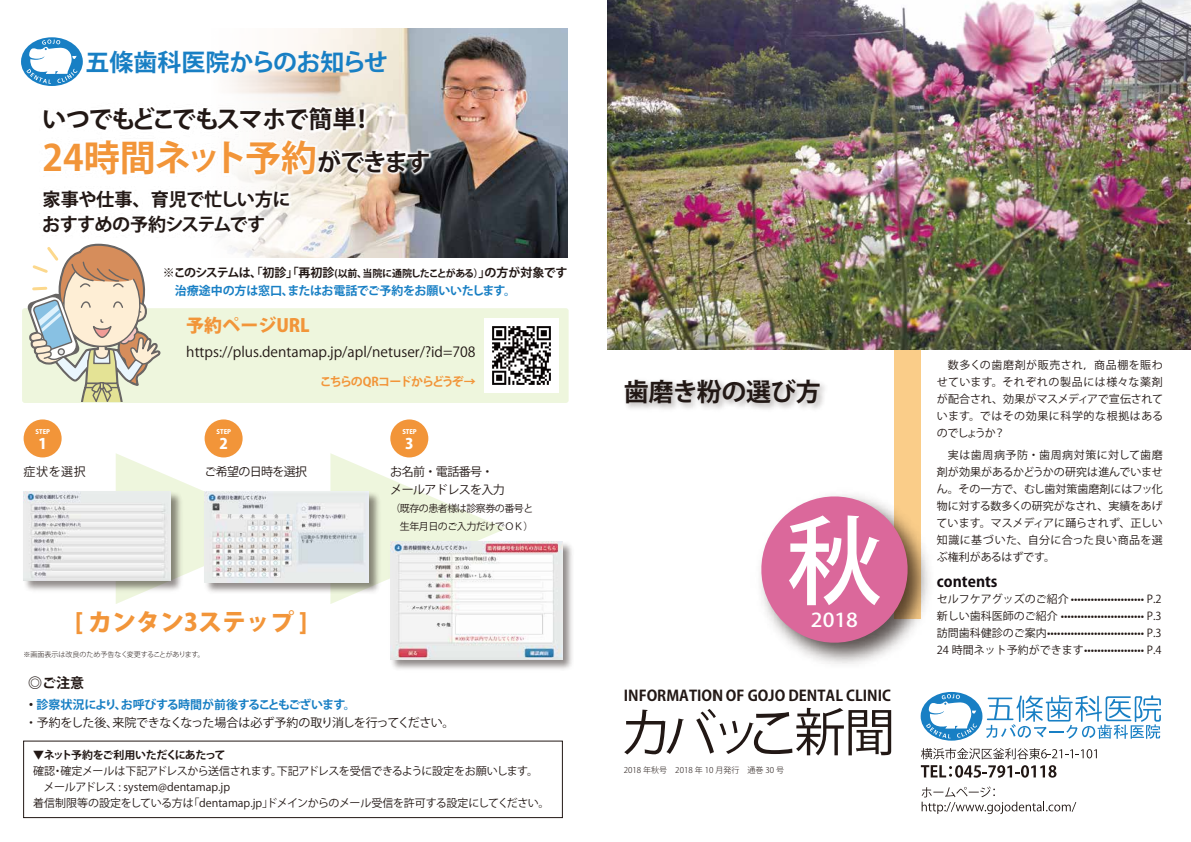
<style>
.page{position:relative;width:1191px;height:842px;background:#fff}
.page>*{position:absolute;margin:0;border:0;box-sizing:border-box;transform-origin:0 0}
.t1{font:500 96px "Koz Go Pro";color:#fff}
.t2{font:700 36px "Koz Go Pro";letter-spacing:-.015em;color:#f29539}
.t3{font:700 25px "Koz Go Pro";letter-spacing:-.015em;color:#221815}
.t4{font:700 24.1px "Koz Go Pro";letter-spacing:-.06em;color:#221815}
.t5{font:700 24px "Koz Go Pro";color:#187fc4}
.t6{font:800 24px "Koz Go Pro";color:#f29539}
.t7{font:500 19px "Koz Go Pro";color:#fff;scale:1.1 1}
.t8{font:700 18.1px/25px "Koz Go Pro";letter-spacing:-.03em;color:#221815}
.t9{font:800 18px "Koz Go Pro";color:#f29539}
.t10{font:700 15px "Koz Go Pro";color:#120b0f}
.t11{font:700 14.8px "Koz Go Pro";color:#221815}
.t12{font:800 14.6px "Koz Go Pro";color:#fff}
.t13{font:14px "Koz Go Pro";color:#221815}
.t14{font:700 14px "Koz Go Pro";color:#221815}
.t15{font:700 12px/18px "Koz Go Pro";letter-spacing:-.02em;color:#187fc4}
.t16{font:12px/18px "Koz Go Pro";letter-spacing:-.03em;color:#221815}
.t17{font:12px/18px "Koz Go Pr 6 N";letter-spacing:-.05em;color:#221815}
.t18{font:700 12px "Koz Go Pro";letter-spacing:-.09em;color:#f29539}
.t19{font:11px/17px "Koz Go Pro";color:#221815;text-align:justify}
.t20{font:11px/16px "Koz Go Pro";letter-spacing:-.02em;color:#221815}
.t21{font:700 11px "Koz Go Pro";letter-spacing:-.07em;color:#221815}
.t22{font:10px/18px "Koz Go Pr 6 N";letter-spacing:-.05em;color:#221815}
.t23{font:300 8px "Koz Go Pro";color:#221815}
.t24{font:300 7px "Koz Go Pro";color:#221815}
.t25{font:800 6.3px "Koz Go Pro";color:#fff}
.s1{font-size:24.1px;color:#221815}
.s2{color:#221815}
.s3{font-size:10px;color:#221815}
.s4{font-weight:700}
.s5{font-weight:700;color:#187fc4}
</style>
<div class="page">
<div style="left:894px;top:334px;width:27px;height:284px;background:#facd89"></div>
<svg style="left:624px;top:709px;width:267px;height:46px"></svg>
<svg style="left:921px;top:695px;width:240px;height:46px"></svg>
<svg style="left:921px;top:748px;width:175px;height:11px"></svg>
<svg style="left:921px;top:765px;width:135px;height:13px"></svg>
<svg style="left:921px;top:786px;width:155px;height:28px"></svg>
<img style="left:626px;top:380px;width:199px;height:29px">
<img style="left:607px;top:0;width:584px;height:350px">
<img style="left:715px;top:532px;width:271px;height:190px">
<svg style="left:754px;top:495px;width:160px;height:155px"></svg>
<div style="left:22px;top:308px;width:546px;height:95px;background:#eef6dd;border-radius:3px"></div>
<svg style="left:330px;top:453px;width:175px;height:151px"></svg>
<svg style="left:116px;top:453px;width:120px;height:151px"></svg>
<img style="left:273px;top:28px;width:294px;height:230px">
<svg style="left:21px;top:37px;width:62px;height:31px"></svg>
<img style="left:22px;top:68px;width:446px;height:155px">
<img style="left:22px;top:152px;width:306px;height:106px">
<div style="left:23px;top:741px;width:539px;height:77px;border:1px solid #221815"></div>
<img style="left:485px;top:318px;width:74px;height:74px">
<div style="left:24px;top:419px;width:38px;height:38px;background:#f29539;border-radius:50%"></div>
<div style="left:205px;top:419px;width:38px;height:38px;background:#f29539;border-radius:50%"></div>
<div style="left:390px;top:419px;width:38px;height:38px;background:#f29539;border-radius:50%"></div>
<img style="left:201px;top:488px;width:182px;height:109px">
<img style="left:205px;top:491px;width:164px;height:91px">
<img style="left:387px;top:538px;width:185px;height:131px">
<img style="left:390px;top:541px;width:172px;height:118px">
<img style="left:23px;top:488px;width:162px;height:106px">
<img style="left:24px;top:491px;width:147px;height:89px">
<svg style="left:22px;top:239px;width:142px;height:162px"></svg>
<h3 class="t5" style="left:85px;top:47px;width:304px">五條歯科医院からのお知らせ</h3>
<h3 class="t4" style="left:42px;top:104px;width:333px">いつでもどこでもスマホで簡単！</h3>
<h2 class="t2" style="left:43px;top:134px;width:389px">24時間ネット予約<span class="s1">ができます</span></h2>
<h3 class="t8" style="left:42px;top:188px;width:250px">家事や仕事、育児で忙しい方におすすめの予約システムです</h3>
<p class="t15" style="left:163px;top:264px;width:406px"><span class="s2">※このシステムは、「初診」「再初診</span><span class="s3">(以前、当院に通院したことがある）</span><span class="s2">」の方が対象です</span>　治療途中の方は窓口、またはお電話でご予約をお願いいたします。</p>
<h3 class="t9" style="left:186px;top:314px;width:125px">予約ページURL</h3>
<p class="t25" style="left:36px;top:428px;width:16px">STEP</p>
<h3 class="t12" style="left:39px;top:434px;width:10px">1</h3>
<p class="t13" style="left:186px;top:342px;width:291px">https://plus.dentamap.jp/apl/netuser/?id=708</p>
<p class="t18" style="left:320px;top:373px;width:157px">こちらのQRコードからどうぞ→</p>
<p class="t25" style="left:217px;top:428px;width:16px">STEP</p>
<h3 class="t12" style="left:219px;top:434px;width:10px">2</h3>
<p class="t25" style="left:402px;top:428px;width:16px">STEP</p>
<h3 class="t12" style="left:405px;top:434px;width:10px">3</h3>
<p class="t17" style="left:24px;top:463px;width:64px">症状を選択</p>
<p class="t17" style="left:205px;top:463px;width:104px">ご希望の日時を選択</p>
<p class="t17" style="left:390px;top:463px;width:116px">お名前・電話番号・メールアドレスを入力</p>
<p class="t22" style="left:390px;top:500px;width:144px">（既存の患者様は診察券の番号と　生年月日のご入力だけでＯＫ）</p>
<h3 class="t6" style="left:75px;top:607px;width:234px">[ カンタン3ステップ ]</h3>
<p class="t24" style="left:24px;top:650px;width:182px">※画面表示は改良のため予告なく変更することがあります。</p>
<p class="t14" style="left:28px;top:674px;width:57px">◎ご注意</p>
<p class="t16" style="left:25px;top:696px;width:431px"><span class="s4">・</span> <span class="s5">診察状況により、お呼びする時間が前後することもございます。<br></span>・ 予約をした後、来院できなくなった場合は必ず予約の取り消しを行ってください。</p>
<p class="t21" style="left:33px;top:748px;width:194px">▼ネット予約をご利用いただくにあたって</p>
<p class="t20" style="left:33px;top:763px;width:518px">確認・確定メールは下記アドレスから送信されます。下記アドレスを受信できるように設定をお願いします。　メールアドレス : system@dentamap.jp<br>着信制限等の設定をしている方は「dentamap.jp」ドメインからのメール受信を許可する設定にしてください。</p>
<h3 class="t3" style="left:624px;top:376px;width:198px">歯磨き粉の選び方</h3>
<h1 class="t1" style="left:786px;top:500px;width:97px">秋</h1>
<h3 class="t7" style="left:811px;top:607px;width:44px">2018</h3>
<h3 class="t11" style="left:624px;top:686px;width:269px">INFORMATION OF GOJO DENTAL CLINIC</h3>
<p class="t23" style="left:624px;top:765px;width:162px">2018 年秋号　2018 年 10 月発行　通巻 30 号</p>
<p class="t19" style="left:937px;top:357px;width:228px">　数多くの歯磨剤が販売され，商品棚を賑わせています。それぞれの製品には様々な薬剤が配合され、効果がマスメディアで宣伝されています。ではその効果に科学的な根拠はあるのでしょうか？</p>
<p class="t19" style="left:936px;top:447px;width:228px">　実は歯周病予防・歯周病対策に対して歯磨剤が効果があるかどうかの研究は進んでいません。その一方で、むし歯対策歯磨剤にはフッ化物に対する数多くの研究がなされ、実績をあげています。マスメディアに踊らされず、正しい知識に基づいた、自分に合った良い商品を選ぶ権利があるはずです。</p>
<h3 class="t10" style="left:937px;top:571px;width:62px">contents</h3>
<p class="t19" style="left:937px;top:591px;width:226px">セルフケアグッズのご紹介 •••••••••••••••••••••• P.2新しい歯科医師のご紹介 ••••••••••••••••••••••••• P.3訪問歯科健診のご案内••••••••••••••••••••••••••••• P.3<br>24 時間ネット予約ができます•••••••••••••••••• P.4</p>
</div>
